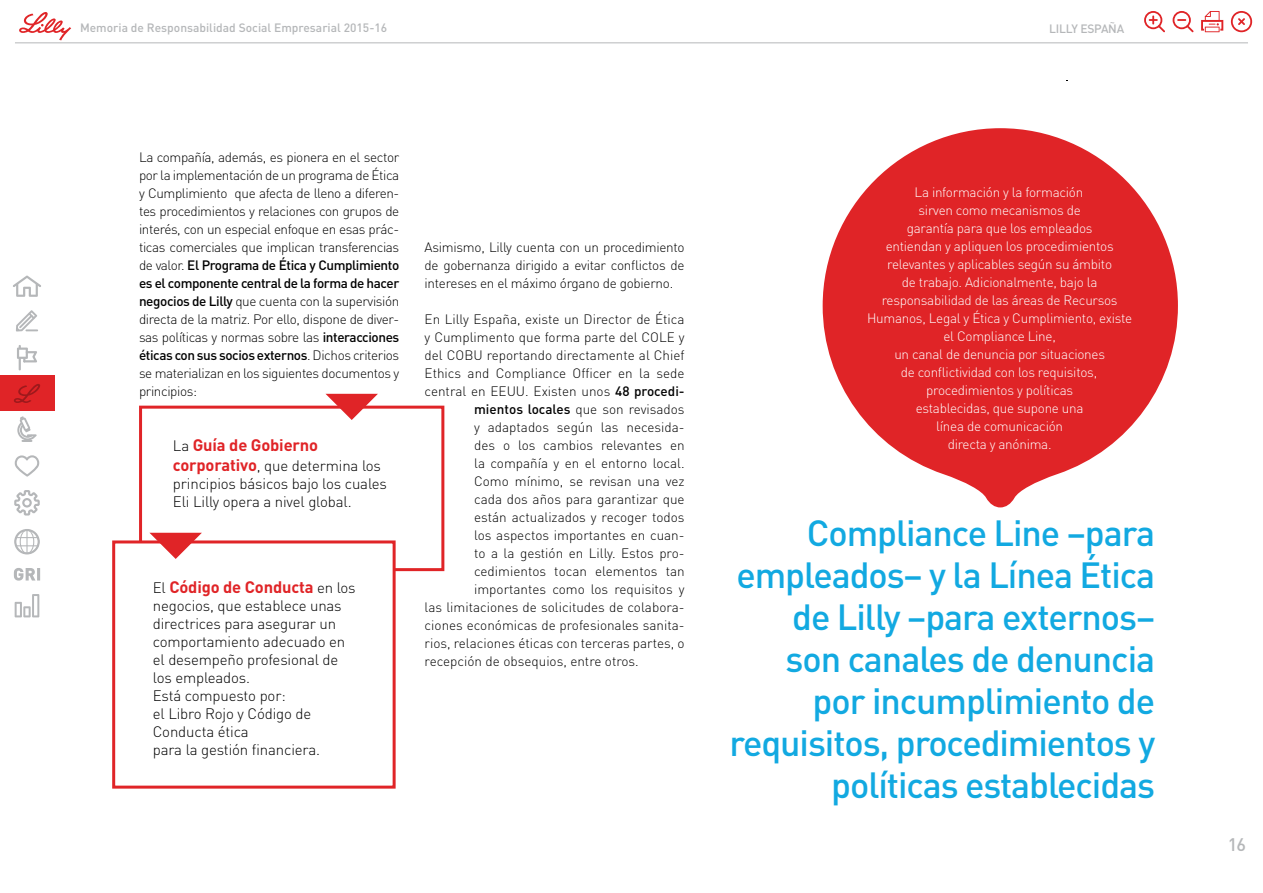
<style>
.page{position:relative;width:1263px;height:893px;background:#fff}
.page>*{position:absolute;margin:0;border:0;box-sizing:border-box;transform-origin:0 0}
.t1{font:500 36px/42px "DIN";letter-spacing:-.03em;color:#12a9e1;text-align:right}
.t2{font:500 18px "DIN";color:#b5b7b9}
.t3{font:700 16.5px "DIN";color:#e02427}
.t4{font:300 15px/18px "DIN";letter-spacing:-.01em;color:#000}
.t5{font:300 13.5px/18px "DIN";color:#000;text-align:justify}
.t6{font:300 13.5px/18px "DIN";letter-spacing:-.02em;color:#fff;text-align:center}
.t7{font:500 12px "DIN";color:#b5b7b9}
.t8{font:500 12px "DIN";letter-spacing:-.02em;color:#b5b7b9}
.s1{font-weight:500}
.s2{font-weight:300;font-size:15px;color:#000}
.s3{font-weight:700;font-size:16.5px;color:#e02427}
</style>
<div class="page">
<hr style="left:15px;top:42px;width:1233px;height:1px;background:#b5b7b9">
<svg style="left:19px;top:12px;width:52px;height:28px"></svg>
<svg style="left:1144px;top:11px;width:21px;height:21px"></svg>
<svg style="left:1172px;top:11px;width:21px;height:21px"></svg>
<svg style="left:1201px;top:11px;width:22px;height:21px"></svg>
<svg style="left:1231px;top:11px;width:22px;height:21px"></svg>
<svg style="left:14px;top:568px;width:26px;height:13px"></svg>
<svg style="left:13px;top:275px;width:28px;height:22px"></svg>
<svg style="left:16px;top:310px;width:22px;height:21px"></svg>
<svg style="left:17px;top:345px;width:20px;height:25px"></svg>
<svg style="left:17px;top:416px;width:20px;height:26px"></svg>
<svg style="left:14px;top:529px;width:26px;height:25px"></svg>
<svg style="left:15px;top:455px;width:24px;height:22px"></svg>
<svg style="left:14px;top:490px;width:26px;height:25px"></svg>
<svg style="left:15px;top:594px;width:24px;height:23px"></svg>
<div style="left:0;top:376px;width:54px;height:35px;background:#e02427"></div>
<svg style="left:823px;top:128px;width:355px;height:379px;fill:#e02427"></svg>
<div style="left:139px;top:406px;width:305px;height:165px;border:3px solid #e02427"></div>
<div style="left:112px;top:540px;width:284px;height:249px;background:#fff;border:3px solid #e02427"></div>
<svg style="left:325px;top:394px;width:53px;height:26px"></svg>
<svg style="left:149px;top:533px;width:53px;height:26px"></svg>
<p class="t7" style="left:80px;top:20px;width:309px">Memoria de Responsabilidad Social Empresarial 2015-16</p>
<p class="t8" style="left:1049px;top:21px;width:76px">LILLY ESPAÑA</p>
<p class="t5" style="left:139px;top:148px;width:262px">La compañía, además, es pionera en el sector por la implementación de un programa de Ética y Cumplimiento que afecta de lleno a diferen&shy;tes procedimientos y relaciones con grupos de interés, con un especial enfoque en esas prác&shy;ticas comerciales que implican transferencias de valor. <span class="s1">El Programa de Ética y Cumplimiento es el componente central de la forma de hacer negocios de Lilly</span> que cuenta con la supervisión directa de la matriz. Por ello, dispone de diver&shy;sas políticas y normas sobre las <span class="s1">interacciones éticas con sus socios externos</span>. Dichos criterios se materializan en los siguientes documentos y principios:</p>
<p class="t6" style="left:867px;top:183px;width:267px">La información y la formación<br>sirven como mecanismos de<br>garantía para que los empleados<br>entiendan y apliquen los procedimientos relevantes y aplicables según su ámbito<br>de trabajo. Adicionalmente, bajo la responsabilidad de las áreas de Recursos Humanos, Legal y Ética y Cumplimiento, existe el Compliance Line,<br>un canal de denuncia por situaciones<br>de conflictividad con los requisitos, procedimientos y políticas<br>establecidas, que supone una<br>línea de comunicación</p>
<p class="t5" style="left:425px;top:238px;width:262px">Asimismo, Lilly cuenta con un procedimiento de gobernanza dirigido a evitar conflictos de intereses en el máximo órgano de gobierno.</p>
<p class="t5" style="left:425px;top:310px;width:262px">En Lilly España, existe un Director de Ética</p>
<p class="t5" style="left:425px;top:328px;width:262px">y Cumplimento que forma parte del COLE y</p>
<p class="t5" style="left:425px;top:346px;width:261px">del COBU reportando directamente al Chief</p>
<p class="t5" style="left:425px;top:364px;width:261px">Ethics and Compliance Officer en la sede</p>
<p class="t5" style="left:425px;top:382px;width:262px">central en EEUU. Existen unos <span class="s1">48 procedi-</span></p>
<p class="t5" style="left:474px;top:400px;width:212px"><span class="s1">mientos locales</span> que son revisados</p>
<p class="t5" style="left:474px;top:418px;width:212px">y adaptados según las necesida-</p>
<p class="t5" style="left:474px;top:436px;width:212px">des o los cambios relevantes en</p>
<p class="t5" style="left:474px;top:454px;width:212px">la compañía y en el entorno local.</p>
<p class="t5" style="left:474px;top:472px;width:212px">Como mínimo, se revisan una vez</p>
<p class="t5" style="left:474px;top:490px;width:212px">cada dos años para garantizar que</p>
<p class="t5" style="left:474px;top:508px;width:212px">están actualizados y recoger todos</p>
<p class="t5" style="left:474px;top:526px;width:212px">los aspectos importantes en cuan-</p>
<p class="t5" style="left:474px;top:544px;width:212px">to a la gestión en Lilly. Estos pro-</p>
<p class="t5" style="left:474px;top:562px;width:212px">cedimientos tocan elementos tan</p>
<p class="t5" style="left:474px;top:580px;width:212px">importantes como los requisitos y</p>
<p class="t5" style="left:425px;top:598px;width:262px">las limitaciones de solicitudes de colabora-</p>
<p class="t5" style="left:425px;top:616px;width:261px">ciones económicas de profesionales sanita-</p>
<p class="t5" style="left:425px;top:634px;width:261px">rios, relaciones éticas con terceras partes, o</p>
<p class="t5" style="left:425px;top:652px;width:216px">recepción de obsequios, entre otros.</p>
<p class="t3" style="left:173px;top:434px;width:147px"><span class="s2">La</span> Guía de Gobierno</p>
<p class="t6" style="left:948px;top:435px;width:106px">directa y anónima.</p>
<p class="t4" style="left:173px;top:456px;width:215px"><span class="s3">corporativo</span>, que determina los principios básicos bajo los cuales<br>Eli Lilly opera a nivel global.</p>
<h1 class="t1" style="left:729px;top:511px;width:427px">Compliance Line –para empleados– y la Línea Ética de Lilly –para externos– son canales de denuncia por incumplimiento de requisitos, procedimientos y políticas establecidas</h1>
<p class="t3" style="left:153px;top:577px;width:204px"><span class="s2">El</span> Código de Conducta <span class="s2">en los</span></p>
<p class="t4" style="left:153px;top:597px;width:194px">negocios, que establece unas directrices para asegurar un comportamiento adecuado en el desempeño profesional de los empleados.<br>Está compuesto por:<br>el Libro Rojo y Código de<br>Conducta ética<br>para la gestión financiera.</p>
<h2 class="t2" style="left:1228px;top:833px;width:20px">16</h2>
</div>
